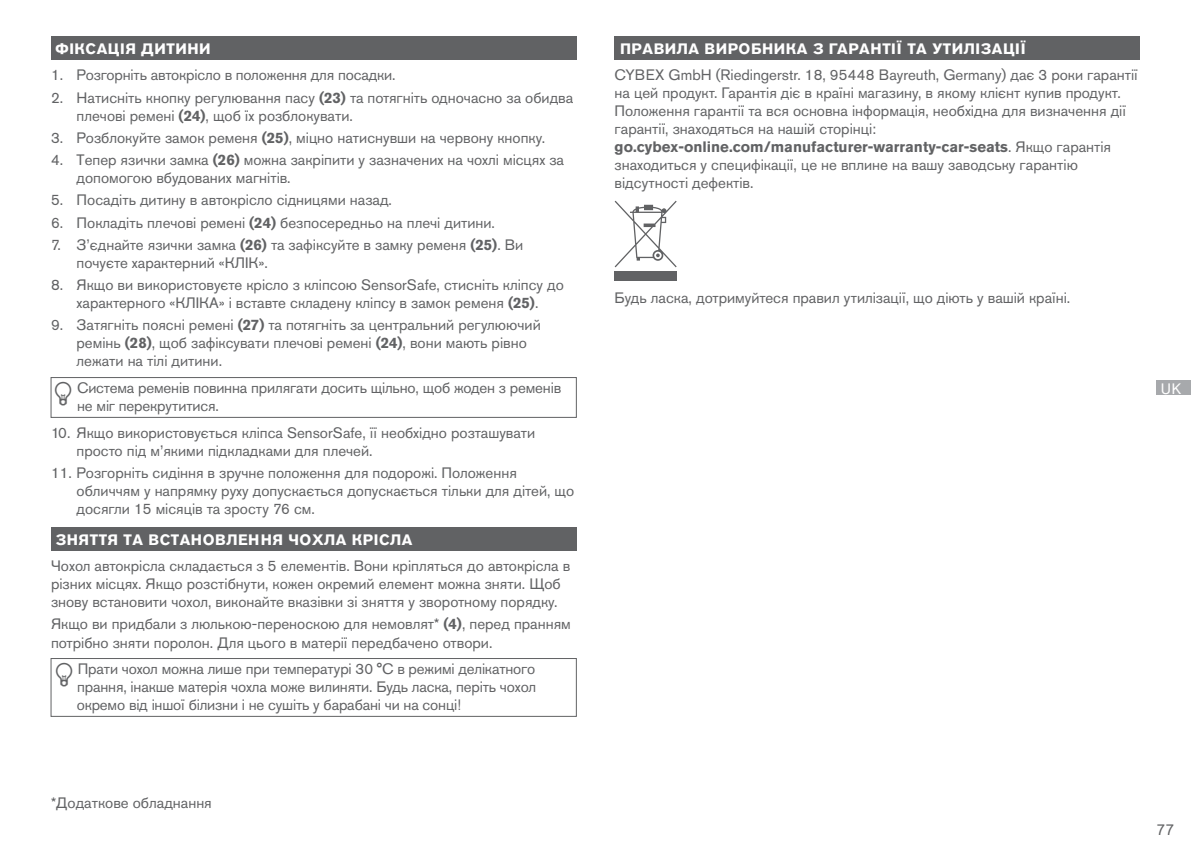
<style>
.page{position:relative;width:1191px;height:851px;background:#fff}
.page>*{position:absolute;margin:0;border:0;box-sizing:border-box;transform-origin:0 0}
.t1{font:15px/18px "Akzidenz Grotesk Pro";color:#616264}
.t2{font:700 15px "Akzidenz Grotesk Pro";letter-spacing:.035em;color:#fff}
.t3{font:15px "Arial";color:#616264}
.t4{font:15px "Akzidenz Grotesk Pro";color:#fff}
.s1{font-weight:700}
</style>
<div class="page">
<div style="left:1157px;top:380px;width:34px;height:15px;background:#a7a9ac"></div>
<div style="left:51px;top:37px;width:525px;height:23px;background:#616264"></div>
<div style="left:51px;top:377px;width:526px;height:40px;border:1px solid #616264"></div>
<div style="left:51px;top:527px;width:525px;height:24px;background:#616264"></div>
<div style="left:51px;top:658px;width:526px;height:58px;border:1px solid #616264"></div>
<div style="left:614px;top:37px;width:526px;height:23px;background:#616264"></div>
<div style="left:614px;top:271px;width:62px;height:10px;background:#616264"></div>
<svg style="left:614px;top:201px;width:62px;height:66px"></svg>
<p class="t2" style="left:56px;top:39px;width:156px">ФІКСАЦІЯ ДИТИНИ</p>
<p class="t1" style="left:51px;top:66px;width:346px">1. Розгорніть автокрісло в положення для посадки.</p>
<p class="t1" style="left:77px;top:88px;width:498px;text-indent:-26px">2. Натисніть кнопку регулювання пасу <span class="s1">(23)</span> та потягніть одночасно за обидва плечові ремені <span class="s1">(24)</span>, щоб їх розблокувати.</p>
<p class="t1" style="left:51px;top:128px;width:495px">3. Розблокуйте замок ременя <span class="s1">(25)</span>, міцно натиснувши на червону кнопку.</p>
<p class="t1" style="left:77px;top:151px;width:489px;text-indent:-26px">4. Тепер язички замка <span class="s1">(26)</span> можна закріпити у зазначених на чохлі місцях за допомогою вбудованих магнітів.</p>
<p class="t1" style="left:51px;top:191px;width:342px">5. Посадіть дитину в автокрісло сідницями назад.</p>
<p class="t1" style="left:51px;top:213px;width:445px">6. Покладіть плечові ремені <span class="s1">(24)</span> безпосередньо на плечі дитини.</p>
<p class="t1" style="left:77px;top:235px;width:448px;text-indent:-26px">7. З’єднайте язички замка <span class="s1">(26)</span> та зафіксуйте в замку ременя <span class="s1">(25)</span>. Ви почуєте характерний «КЛІК».</p>
<p class="t1" style="left:51px;top:276px;width:514px;text-align:center">8. Якщо ви використовуєте крісло з кліпсою SensorSafe, стисніть кліпсу до характерного «КЛІКА» і вставте складену кліпсу в замок ременя <span class="s1">(25)</span>.</p>
<p class="t1" style="left:77px;top:316px;width:466px;text-indent:-26px">9. Затягніть поясні ремені <span class="s1">(27)</span> та потягніть за центральний регулюючий ремінь <span class="s1">(28)</span>, щоб зафіксувати плечові ремені <span class="s1">(24)</span>, вони мають рівно лежати на тілі дитини.</p>
<p class="t1" style="left:77px;top:378px;width:485px">Система ременів повинна прилягати досить щільно, щоб жоден з ременів не міг перекрутитися.</p>
<p class="t1" style="left:77px;top:423px;width:460px;text-indent:-26px">10. Якщо використовується кліпса SensorSafe, її необхідно розташувати просто під м’якими підкладками для плечей.</p>
<p class="t1" style="left:77px;top:463px;width:499px;text-indent:-26px">11. Розгорніть сидіння в зручне положення для подорожі. Положення обличчям у напрямку руху допускається допускається тільки для дітей, що досягли 15 місяців та зросту 76 см.</p>
<p class="t2" style="left:56px;top:529px;width:358px">ЗНЯТТЯ ТА ВСТАНОВЛЕННЯ ЧОХЛА КРІСЛА</p>
<p class="t1" style="left:51px;top:557px;width:521px">Чохол автокрісла складається з 5 елементів. Вони кріпляться до автокрісла в різних місцях. Якщо розстібнути, кожен окремий елемент можна зняти. Щоб знову встановити чохол, виконайте вказівки зі зняття у зворотному порядку.</p>
<p class="t1" style="left:51px;top:615px;width:521px">Якщо ви придбали з люлькою-переноскою для немовлят* <span class="s1">(4)</span>, перед пранням потрібно зняти поролон. Для цього в матерії передбачено отвори.</p>
<p class="t1" style="left:77px;top:659px;width:461px;text-align:justify">Прати чохол можна лише при температурі 30 °C в режимі делікатного прання, інакше матерія чохла може вилиняти. Будь ласка, періть чохол окремо від іншої білизни і не сушіть у барабані чи на сонці!</p>
<p class="t1" style="left:51px;top:794px;width:162px">*Додаткове обладнання</p>
<p class="t2" style="left:620px;top:39px;width:407px">ПРАВИЛА ВИРОБНИКА З ГАРАНТІЇ ТА УТИЛІЗАЦІЇ</p>
<p class="t1" style="left:614px;top:66px;width:525px">CYBEX GmbH (Riedingerstr. 18, 95448 Bayreuth, Germany) дає 3 роки гарантії на цей продукт. Гарантія діє в країні магазину, в якому клієнт купив продукт.<br>Положення гарантії та вся основна інформація, необхідна для визначення дії гарантії, знаходяться на нашій сторінці: <span class="s1">go.cybex-online.com/manufacturer-warranty-car-seats</span>. Якщо гарантія знаходиться у специфікації, це не вплине на вашу заводську гарантію відсутності дефектів.</p>
<p class="t1" style="left:614px;top:289px;width:457px">Будь ласка, дотримуйтеся правил утилізації, що діють у вашій країні.</p>
<p class="t4" style="left:1160px;top:378px;width:22px">UK</p>
<p class="t3" style="left:1156px;top:819px;width:19px">77</p>
</div>
